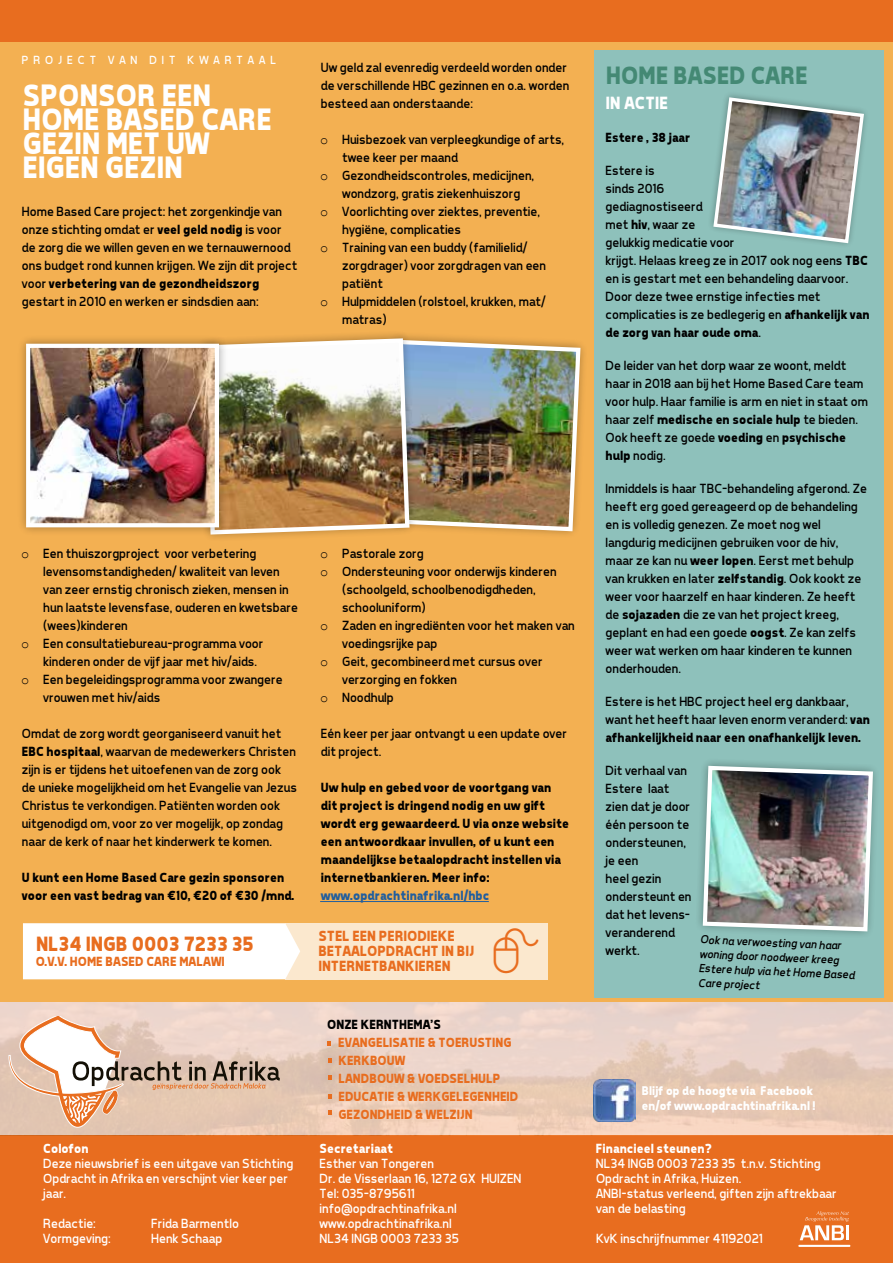
<style>
.page{position:relative;width:893px;height:1263px;background:#fff}
.page>*{position:absolute;margin:0;border:0;box-sizing:border-box;transform-origin:0 0}
.t1{font:700 31.5px/24px "Tepeno Sans";color:#fff}
.t2{font:700 25.5px "Tepeno Sans";color:#448974}
.t3{font:700 21px "Tepeno Sans";color:#e86d1f}
.t4{font:700 18px "Tepeno Sans";color:#fff}
.t5{font:700 18px "Tepeno Sans";color:#e86d1f}
.t6{font:700 15px/15px "Tepeno Sans";color:#e86d1f}
.t7{font:13.5px/18px "Tepeno Sans";color:#000}
.t8{font:13.5px/15px "Tepeno Sans";color:#fff}
.t9{font:700 13.5px/18px "Tepeno Sans";color:#000}
.t10{font:700 13.5px/18px "Tepeno Sans";color:#e86d1f}
.t11{font:700 13.5px "Tepeno Sans";color:#fff}
.t12{font:700 13.5px "Tepeno Sans";color:#215e9e}
.t13{font:700 12.9px/15.5px "Tepeno Sans";color:#fff}
.t14{font:italic 12px/14.5px "Tepeno Sans";color:#000}
.t15{font:12px "Tepeno Sans";letter-spacing:.4em;color:#fff}
.s1{font-weight:700}
.s2{font-family:"Courier New"}
</style>
<div class="page">
<div style="left:0;top:0;width:893px;height:43px;background:#e86d1f"></div>
<div style="left:0;top:1092px;width:893px;height:171px;background:#e86d1f"></div>
<svg style="left:800px;top:1211px;width:49px;height:29px"></svg>
<hr style="left:798px;top:1245px;width:52px;height:2px;background:#fff">
<img style="left:0;top:1002px;width:892px;height:133px">
<svg style="left:8px;top:1016px;width:272px;height:112px;background:#dfc4b2"></svg>
<div style="left:318px;top:1049px;width:22px;height:22px;background:#dac0ae"></div>
<svg style="left:328px;top:1058px;width:3px;height:4px"></svg>
<div style="left:318px;top:1065px;width:22px;height:23px;background:#d9bfae"></div>
<svg style="left:328px;top:1075px;width:3px;height:4px"></svg>
<div style="left:318px;top:1084px;width:22px;height:23px;background:#dfc3b0"></div>
<svg style="left:328px;top:1094px;width:3px;height:4px"></svg>
<div style="left:318px;top:1101px;width:22px;height:22px;background:#f2d1bd"></div>
<svg style="left:328px;top:1110px;width:3px;height:4px"></svg>
<img style="left:593px;top:1079px;width:42px;height:42px">
<div style="left:318px;top:1031px;width:22px;height:23px;background:#000;opacity:.33"></div>
<svg style="left:327px;top:1041px;width:4px;height:4px"></svg>
<div style="left:0;top:43px;width:893px;height:959px;background:#f3b052"></div>
<hr style="left:320px;top:901px;width:169px;height:1px;background:#215e9e">
<div style="left:595px;top:50px;width:289px;height:947px;background:#8ec1bb"></div>
<img style="left:711px;top:94px;width:155px;height:151px">
<div style="left:23px;top:923px;width:262px;height:56px;background:#fff"></div>
<div style="left:285px;top:923px;width:262px;height:56px;background:#fbe8ce"></div>
<img style="left:699px;top:762px;width:177px;height:173px">
<img style="left:213px;top:333px;width:371px;height:205px">
<div style="left:17px;top:335px;width:211px;height:202px;background:#000;opacity:.33"></div>
<img style="left:31px;top:349px;width:183px;height:173px">
<div style="left:26px;top:344px;width:193px;height:183px;border:4px solid #fff"></div>
<p class="t15" style="left:21px;top:53px;width:256px">PROJECT VAN DIT KWARTAAL</p>
<h1 class="t1" style="left:21px;top:82px;width:251px">SPONSOR EEN<br>HOME BASED CARE<br>GEZIN MET UW<br>EIGEN GEZIN</h1>
<p class="t7" style="left:21px;top:202px;width:277px">Home Based Care project: het zorgenkindje van onze stichting omdat er <span class="s1">veel geld nodig</span> is voor de zorg die we willen geven en we ternauwernood ons budget rond kunnen krijgen. We zijn dit project voor <span class="s1">verbetering van de gezondheidszorg </span>gestart in 2010 en werken er sindsdien aan:</p>
<p class="t7" style="left:21px;top:544px;width:236px"><span class="s2">o</span> Een thuiszorgproject voor verbetering</p>
<p class="t7" style="left:43px;top:562px;width:238px">levensomstandigheden/ kwaliteit van leven</p>
<p class="t7" style="left:43px;top:580px;width:247px">van zeer ernstig chronisch zieken, mensen in</p>
<p class="t7" style="left:43px;top:598px;width:256px">hun laatste levensfase, ouderen en kwetsbare</p>
<p class="t7" style="left:43px;top:616px;width:86px">(wees)kinderen</p>
<p class="t7" style="left:21px;top:634px;width:243px"><span class="s2">o</span> Een consultatiebureau-programma voor</p>
<p class="t7" style="left:43px;top:652px;width:215px">kinderen onder de vijf jaar met hiv/aids.</p>
<p class="t7" style="left:21px;top:670px;width:262px"><span class="s2">o</span> Een begeleidingsprogramma voor zwangere</p>
<p class="t7" style="left:43px;top:688px;width:119px">vrouwen met hiv/aids</p>
<p class="t7" style="left:21px;top:724px;width:277px">Omdat de zorg wordt georganiseerd vanuit het <span class="s1">EBC hospitaal</span>, waarvan de medewerkers Christen zijn is er tijdens het uitoefenen van de zorg ook de unieke mogelijkheid om het Evangelie van Jezus Christus te verkondigen. Patiënten worden ook uitgenodigd om, voor zo ver mogelijk, op zondag naar de kerk of naar het kinderwerk te komen.</p>
<p class="t9" style="left:21px;top:868px;width:274px">U kunt een Home Based Care gezin sponsoren voor een vast bedrag van €10, €20 of €30 /mnd.</p>
<h3 class="t5" style="left:23px;top:541px;width:12px">...</h3>
<h3 class="t3" style="left:35px;top:931px;width:219px">NL34 INGB 0003 7233 35</h3>
<p class="t10" style="left:35px;top:952px;width:191px">O.V.V. HOME BASED CARE MALAWI</p>
<p class="t11" style="left:43px;top:1140px;width:47px">Colofon</p>
<p class="t8" style="left:43px;top:1156px;width:252px">Deze nieuwsbrief is een uitgave van Stichting<br>Opdracht in Afrika en verschijnt vier keer per jaar.</p>
<p class="t8" style="left:43px;top:1216px;width:54px">Redactie:</p>
<p class="t8" style="left:151px;top:1216px;width:89px">Frida Barmentlo</p>
<p class="t8" style="left:43px;top:1231px;width:69px">Vormgeving:</p>
<p class="t8" style="left:151px;top:1231px;width:73px">Henk Schaap</p>
<p class="t7" style="left:320px;top:58px;width:250px">Uw geld zal evenredig verdeeld worden onder de verschillende HBC gezinnen en o.a. worden besteed aan onderstaande:</p>
<p class="t7" style="left:320px;top:130px;width:245px"><span class="s2">o</span> Huisbezoek van verpleegkundige of arts,</p>
<p class="t7" style="left:341px;top:148px;width:117px">twee keer per maand</p>
<p class="t7" style="left:320px;top:166px;width:215px"><span class="s2">o</span> Gezondheidscontroles, medicijnen,</p>
<p class="t7" style="left:341px;top:184px;width:180px">wondzorg, gratis ziekenhuiszorg</p>
<p class="t7" style="left:320px;top:202px;width:221px"><span class="s2">o</span> Voorlichting over ziektes, preventie,</p>
<p class="t7" style="left:341px;top:220px;width:121px">hygiëne, complicaties</p>
<p class="t7" style="left:320px;top:238px;width:208px"><span class="s2">o</span> Training van een buddy (familielid/</p>
<p class="t7" style="left:341px;top:256px;width:206px">zorgdrager) voor zorgdragen van een</p>
<p class="t7" style="left:341px;top:274px;width:42px">patiënt</p>
<p class="t7" style="left:320px;top:292px;width:227px"><span class="s2">o</span> Hulpmiddelen (rolstoel, krukken, mat/</p>
<p class="t7" style="left:341px;top:310px;width:46px">matras)</p>
<h2 class="t2" style="left:605px;top:60px;width:203px">HOME BASED CARE</h2>
<h3 class="t4" style="left:605px;top:93px;width:64px">IN ACTIE</h3>
<p class="t9" style="left:605px;top:128px;width:86px">Estere , 38 jaar</p>
<p class="t7" style="left:605px;top:161px;width:266px">Estere is<br>sinds 2016<br>gediagnostiseerd<br>met <span class="s1">hiv</span>, waar ze<br>gelukkig medicatie voor<br>krijgt. Helaas kreeg ze in 2017 ook nog eens <span class="s1">TBC </span>en is gestart met een behandeling daarvoor.<br>Door deze twee ernstige infecties met complicaties is ze bedlegerig en <span class="s1">afhankelijk van de zorg van haar oude oma</span>.</p>
<p class="t7" style="left:605px;top:356px;width:264px">De leider van het dorp waar ze woont, meldt haar in 2018 aan bij het Home Based Care team voor hulp. Haar familie is arm en niet in staat om haar zelf <span class="s1">medische en sociale hulp</span> te bieden.<br>Ook heeft ze goede <span class="s1">voeding</span> en <span class="s1">psychische hulp</span> nodig.</p>
<p class="t7" style="left:605px;top:479px;width:263px">Inmiddels is haar TBC-behandeling afgerond. Ze heeft erg goed gereageerd op de behandeling en is volledig genezen. Ze moet nog wel langdurig medicijnen gebruiken voor de hiv, maar ze kan nu <span class="s1">weer lopen</span>. Eerst met behulp van krukken en later <span class="s1">zelfstandig</span>. Ook kookt ze weer voor haarzelf en haar kinderen. Ze heeft de <span class="s1">sojazaden</span> die ze van het project kreeg, geplant en had een goede <span class="s1">oogst</span>. Ze kan zelfs weer wat werken om haar kinderen te kunnen onderhouden.</p>
<p class="t7" style="left:605px;top:692px;width:266px">Estere is het HBC project heel erg dankbaar, want het heeft haar leven enorm veranderd: <span class="s1">van afhankelijkheid naar een onafhankelijk leven.</span></p>
<p class="t7" style="left:605px;top:761px;width:87px">Dit verhaal van<br>Estere laat zien dat je door één persoon te ondersteunen, je een<br>heel gezin ondersteunt en dat het levens&shy;veranderend werkt.</p>
<p class="t7" style="left:320px;top:544px;width:104px"><span class="s2">o</span> Pastorale zorg</p>
<p class="t7" style="left:320px;top:562px;width:237px"><span class="s2">o</span> Ondersteuning voor onderwijs kinderen</p>
<p class="t7" style="left:341px;top:580px;width:195px">(schoolgeld, schoolbenodigdheden,</p>
<p class="t7" style="left:341px;top:598px;width:85px">schooluniform)</p>
<p class="t7" style="left:320px;top:616px;width:256px"><span class="s2">o</span> Zaden en ingrediënten voor het maken van</p>
<p class="t7" style="left:341px;top:634px;width:97px">voedingsrijke pap</p>
<p class="t7" style="left:320px;top:652px;width:223px"><span class="s2">o</span> Geit, gecombineerd met cursus over</p>
<p class="t7" style="left:341px;top:670px;width:117px">verzorging en fokken</p>
<p class="t7" style="left:320px;top:688px;width:75px"><span class="s2">o</span> Noodhulp</p>
<p class="t7" style="left:320px;top:724px;width:248px">Eén keer per jaar ontvangt u een update over dit project.</p>
<p class="t9" style="left:320px;top:778px;width:250px">Uw hulp en gebed voor de voortgang van dit project is dringend nodig en uw gift wordt erg gewaardeerd. U via onze website een antwoordkaar invullen, of u kunt een maandelijkse betaalopdracht instellen via internetbankieren. Meer info:</p>
<p class="t12" style="left:320px;top:887px;width:170px">www.opdrachtinafrika.nl/hbc</p>
<p class="t6" style="left:318px;top:928px;width:157px">STEL EEN PERIODIEKE<br>BETAALOPDRACHT IN BIJ<br>INTERNETBANKIEREN</p>
<p class="t14" style="left:700px;top:931px;width:158px;rotate:3deg">Ook na verwoesting van haar woning door noodweer kreeg<br>Estere hulp via het Home Based<br>Care project</p>
<p class="t9" style="left:327px;top:1015px;width:115px">ONZE KERNTHEMA'S</p>
<p class="t10" style="left:338px;top:1033px;width:182px">EVANGELISATIE &amp; TOERUSTING<br>KERKBOUW<br>LANDBOUW &amp; VOEDSELHULP<br>EDUCATIE &amp; WERKGELEGENHEID<br>GEZONDHEID &amp; WELZIJN</p>
<p class="t11" style="left:319px;top:1140px;width:75px">Secretariaat</p>
<p class="t8" style="left:319px;top:1156px;width:203px">Esther van Tongeren<br>Dr. de Visserlaan 16, 1272 GX HUIZEN<br>Tel: 035-8795611 info@opdrachtinafrika.nl www.opdrachtinafrika.nl<br>NL34 INGB 0003 7233 35</p>
<p class="t13" style="left:641px;top:1082px;width:175px">Blijf op de hoogte via Facebook en/of www.opdrachtinafrika.nl !</p>
<p class="t11" style="left:595px;top:1140px;width:118px">Financieel steunen?</p>
<p class="t8" style="left:595px;top:1156px;width:242px">NL34 INGB 0003 7233 35 t.n.v. Stichting<br>Opdracht in Afrika, Huizen.<br>ANBI-status verleend, giften zijn aftrekbaar van de belasting</p>
<p class="t8" style="left:595px;top:1231px;width:168px">KvK inschrijfnummer 41192021</p>
</div>
